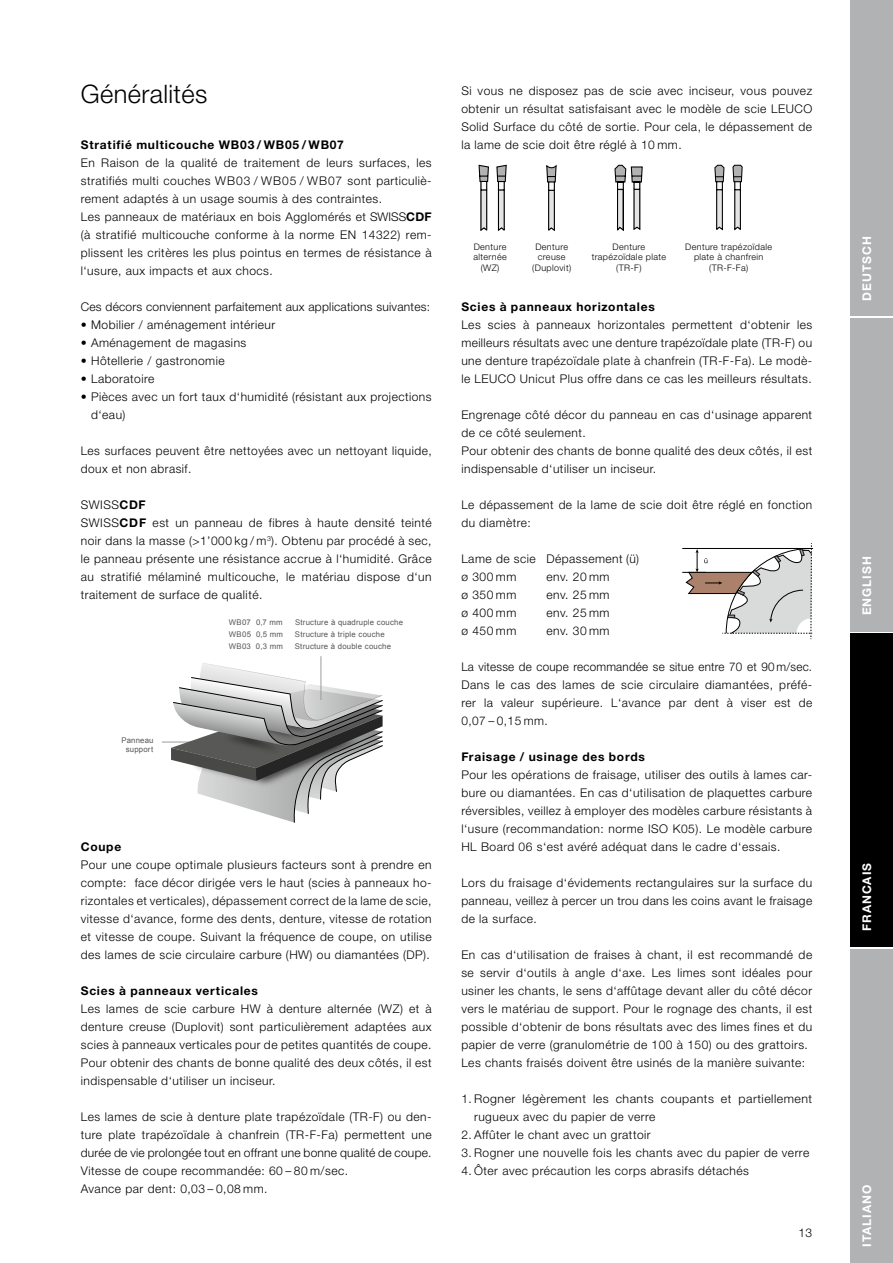
<style>
.page{position:relative;width:893px;height:1263px;background:#fff}
.page>*{position:absolute;margin:0;border:0;box-sizing:border-box;transform-origin:0 0}
.t1{font:300 25.5px "Helvetica Neue LT Std";color:#000}
.t2{font:300 12px/18px "Helvetica Neue LT Std";letter-spacing:.04em;color:#000}
.t3{font:700 12px "Helvetica Neue LT Std";letter-spacing:.065em;color:#000}
.t4{font:300 12px "Helvetica Neue LT Std";letter-spacing:.02em;color:#000}
.t5{font:700 12px "Helvetica Neue LT Std";letter-spacing:.08em;color:#fff}
.t6{font:300 9px/10.5px "Helvetica Neue LT Std";letter-spacing:.04em;color:#000;text-align:center}
.t7{font:7.8px/9.3px "Arial";letter-spacing:.025em;color:#565655;text-align:center}
.s1{font-weight:700}
</style>
<div class="page">
<hr style="left:162px;top:742px;width:59px;height:1px;background:#9c9c9d">
<svg style="left:171px;top:663px;width:212px;height:160px"></svg>
<hr style="left:321px;top:656px;width:1px;height:44px;background:#9c9c9d">
<svg style="left:478px;top:165px;width:29px;height:66px"></svg>
<svg style="left:546px;top:165px;width:11px;height:66px"></svg>
<svg style="left:614px;top:165px;width:29px;height:66px"></svg>
<svg style="left:714px;top:165px;width:29px;height:65px"></svg>
<svg style="left:682px;top:543px;width:130px;height:96px"></svg>
<div style="left:850px;top:318px;width:43px;height:313px;background:#b1b2b3"></div>
<div style="left:850px;top:0;width:43px;height:316px;background:#b1b2b3"></div>
<div style="left:850px;top:633px;width:43px;height:314px;background:#000"></div>
<div style="left:850px;top:949px;width:43px;height:314px;background:#b1b2b3"></div>
<h1 class="t1" style="left:81px;top:79px;width:128px">Généralités</h1>
<p class="t3" style="left:81px;top:137px;width:265px">Stratifié multicouche WB03 / WB05 / WB07</p>
<p class="t2" style="left:81px;top:153px;width:352px">En Raison de la qualité de traitement de leurs surfaces, les stratifiés multi couches WB03 / WB05 / WB07 sont particuliè&shy;rement adaptés à un usage soumis à des contraintes.<br>Les panneaux de matériaux en bois Agglomérés et SWISS<span class="s1">CDF </span>(à stratifié multicouche conforme à la norme EN 14322) rem&shy;plissent les critères les plus pointus en termes de résistance à l‘usure, aux impacts et aux chocs.</p>
<p class="t4" style="left:81px;top:299px;width:351px">Ces décors conviennent parfaitement aux applications suivantes:</p>
<p class="t2" style="left:81px;top:315px;width:196px">• Mobilier / aménagement intérieur</p>
<p class="t2" style="left:81px;top:333px;width:167px">• Aménagement de magasins</p>
<p class="t2" style="left:81px;top:351px;width:145px">• Hôtellerie / gastronomie</p>
<p class="t2" style="left:81px;top:369px;width:75px">• Laboratoire</p>
<p class="t2" style="left:91px;top:387px;width:342px;text-indent:-10px">• Pièces avec un fort taux d‘humidité (résistant aux projections d‘eau)</p>
<p class="t2" style="left:81px;top:441px;width:352px">Les surfaces peuvent être nettoyées avec un nettoyant liquide, doux et non abrasif.</p>
<p class="t2" style="left:81px;top:495px;width:352px">SWISS<span class="s1">CDF<br></span>SWISS<span class="s1">CDF</span> est un panneau de fibres à haute densité teinté noir dans la masse (&gt;1’000 kg / m<sup>3</sup>). Obtenu par procédé à sec, le panneau présente une résistance accrue à l‘humidité. Grâce au stratifié mélaminé multicouche, le matériau dispose d‘un traitement de surface de qualité.</p>
<p class="t7" style="left:229px;top:618px;width:55px">WB07 0,7 mm</p>
<p class="t7" style="left:295px;top:618px;width:110px">Structure à quadruple couche</p>
<p class="t7" style="left:229px;top:630px;width:56px">WB05 0,5 mm</p>
<p class="t7" style="left:295px;top:630px;width:91px">Structure à triple couche</p>
<p class="t7" style="left:229px;top:642px;width:55px">WB03 0,3 mm</p>
<p class="t7" style="left:295px;top:642px;width:98px">Structure à double couche</p>
<p class="t7" style="left:121px;top:735px;width:34px">Panneau support</p>
<p class="t3" style="left:81px;top:839px;width:42px">Coupe</p>
<p class="t2" style="left:81px;top:855px;width:352px;text-align:justify">Pour une coupe optimale plusieurs facteurs sont à prendre en compte: face décor dirigée vers le haut (scies à panneaux ho&shy;rizontales et verticales), dépassement correct de la lame de scie, vitesse d‘avance, forme des dents, denture, vitesse de rotation et vitesse de coupe. Suivant la fréquence de coupe, on utilise des lames de scie circulaire carbure (HW) ou diamantées (DP).</p>
<p class="t3" style="left:81px;top:983px;width:179px">Scies à panneaux verticales</p>
<p class="t2" style="left:81px;top:999px;width:352px;text-align:justify">Les lames de scie carbure HW à denture alternée (WZ) et à denture creuse (Duplovit) sont particulièrement adaptées aux scies à panneaux verticales pour de petites quantités de coupe.<br>Pour obtenir des chants de bonne qualité des deux côtés, il est indispensable d‘utiliser un inciseur.</p>
<p class="t2" style="left:81px;top:1107px;width:352px">Les lames de scie à denture plate trapézoïdale (TR-F) ou den&shy;ture plate trapézoïdale à chanfrein (TR-F-Fa) permettent une durée de vie prolongée tout en offrant une bonne qualité de coupe.<br>Vitesse de coupe recommandée: 60 – 80 m/sec.<br>Avance par dent: 0,03 – 0,08 mm.</p>
<p class="t2" style="left:461px;top:81px;width:352px">Si vous ne disposez pas de scie avec inciseur, vous pouvez obtenir un résultat satisfaisant avec le modèle de scie LEUCO Solid Surface du côté de sortie. Pour cela, le dépassement de la lame de scie doit être réglé à 10 mm.</p>
<p class="t6" style="left:473px;top:241px;width:35px">Denture alternée (WZ)</p>
<p class="t6" style="left:532px;top:241px;width:40px">Denture creuse (Duplovit)</p>
<p class="t6" style="left:592px;top:241px;width:76px">Denture trapézoïdale plate (TR-F)</p>
<p class="t6" style="left:685px;top:241px;width:88px">Denture trapézoïdale plate à chanfrein (TR-F-Fa)</p>
<p class="t3" style="left:461px;top:299px;width:195px">Scies à panneaux horizontales</p>
<p class="t2" style="left:461px;top:315px;width:352px;text-align:justify">Les scies à panneaux horizontales permettent d‘obtenir les meilleurs résultats avec une denture trapézoïdale plate (TR-F) ou une denture trapézoïdale plate à chanfrein (TR-F-Fa). Le modè&shy;le LEUCO</p>
<p class="t2" style="left:520px;top:369px;width:293px">Unicut Plus offre dans ce cas les meilleurs résultats.</p>
<p class="t2" style="left:461px;top:405px;width:352px">Engrenage côté décor du panneau en cas d‘usinage apparent de ce côté seulement.<br>Pour obtenir des chants de bonne qualité des deux côtés, il est indispensable d‘utiliser un inciseur.</p>
<p class="t2" style="left:461px;top:495px;width:352px">Le dépassement de la lame de scie doit être réglé en fonction du diamètre:</p>
<p class="t2" style="left:461px;top:549px;width:179px">Lame de scie Dépassement (ü) ø 300 mm</p>
<p class="t2" style="left:546px;top:567px;width:65px">env. 20 mm</p>
<p class="t2" style="left:461px;top:585px;width:57px">ø 350 mm</p>
<p class="t2" style="left:546px;top:585px;width:65px">env. 25 mm</p>
<p class="t2" style="left:461px;top:603px;width:57px">ø 400 mm</p>
<p class="t2" style="left:546px;top:603px;width:65px">env. 25 mm</p>
<p class="t2" style="left:461px;top:621px;width:57px">ø 450 mm</p>
<p class="t2" style="left:546px;top:621px;width:65px">env. 30 mm</p>
<p class="t2" style="left:461px;top:657px;width:352px;text-align:justify">La vitesse de coupe recommandée se situe entre 70 et 90 m/sec.<br>Dans le cas des lames de scie circulaire diamantées, préfé&shy;rer la valeur supérieure. L‘avance par dent à viser est de 0,07 – 0,15 mm.</p>
<p class="t3" style="left:461px;top:749px;width:185px">Fraisage / usinage des bords</p>
<p class="t2" style="left:461px;top:765px;width:352px;text-align:justify">Pour les opérations de fraisage, utiliser des outils à lames car&shy;bure ou diamantées. En cas d‘utilisation de plaquettes carbure réversibles, veillez à employer des modèles carbure résistants à l‘usure (recommandation: norme ISO</p>
<p class="t2" style="left:461px;top:819px;width:352px;text-indent:211px">K05). Le modèle carbure<br>HL Board 06 s‘est avéré adéquat dans le cadre d‘essais.</p>
<p class="t2" style="left:461px;top:873px;width:352px;text-align:justify">Lors du fraisage d‘évidements rectangulaires sur la surface du panneau, veillez à percer un trou dans les coins avant le fraisage de la surface.</p>
<p class="t2" style="left:461px;top:945px;width:352px">En cas d‘utilisation de fraises à chant, il est recommandé de se servir d‘outils à angle d‘axe. Les limes sont idéales pour usiner les chants, le sens d‘affûtage devant aller du côté décor vers le matériau de support. Pour le rognage des chants, il est possible d‘obtenir de bons résultats avec des limes fines et du papier de verre (granulométrie de 100 à 150) ou des grattoirs.<br>Les chants fraisés doivent être usinés de la manière suivante:</p>
<p class="t2" style="left:474px;top:1089px;width:340px;text-indent:-13px">1. Rogner légèrement les chants coupants et partiellement rugueux avec du papier de verre</p>
<p class="t2" style="left:461px;top:1125px;width:191px">2. Affûter le chant avec un grattoir</p>
<p class="t2" style="left:461px;top:1143px;width:349px">3. Rogner une nouvelle fois les chants avec du papier de verre</p>
<p class="t2" style="left:461px;top:1161px;width:289px">4. Ôter avec précaution les corps abrasifs détachés</p>
<p class="t2" style="left:798px;top:1224px;width:15px">13</p>
<p class="t5" style="left:860px;top:301px;width:64px;rotate:-90deg">Deutsch</p>
<p class="t5" style="left:860px;top:615px;width:60px;rotate:-90deg">ENGLISH</p>
<p class="t5" style="left:860px;top:931px;width:68px;rotate:-90deg">Francais</p>
<p class="t5" style="left:860px;top:1247px;width:62px;rotate:-90deg">italiano</p>
</div>
